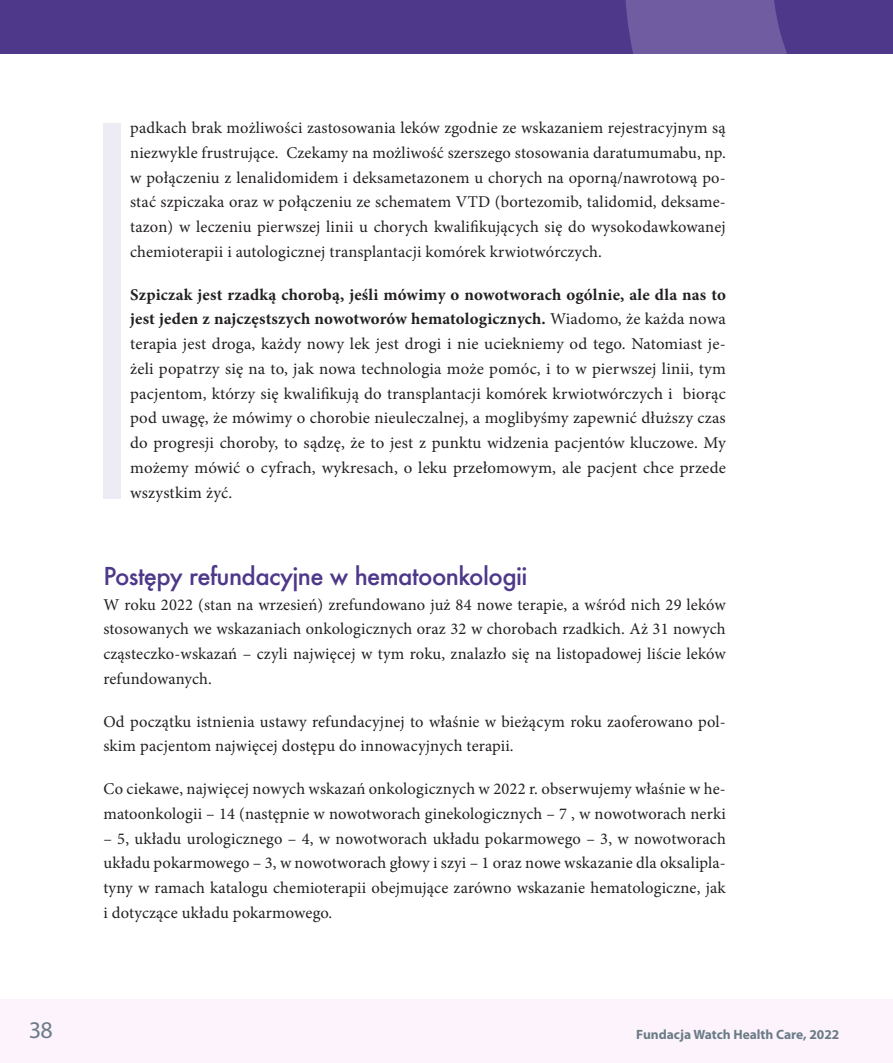
<style>
.page{position:relative;width:893px;height:1063px;background:#fff}
.page>*{position:absolute;margin:0;border:0;box-sizing:border-box;transform-origin:0 0}
._2b_Komentarz{font:500 24px "Futura";letter-spacing:-.025em;color:#4e388a}
.t1{font:24px "Myriad Pro";color:#6b7c87}
.Komentarz{font:16.5px/24.8px "Minion Pro";letter-spacing:.01em;color:#231f20;text-align:justify}
.Tekst_OK{font:16.5px/24.8px "Minion Pro";letter-spacing:.01em;color:#231f20;text-align:justify}
.t2{font:700 13.5px "Myriad Pro";color:#6b7c87}
.s1{font-weight:700}
</style>
<div class="page">
<div style="left:0;top:0;width:893px;height:54px;background:#4e388a"></div>
<div style="left:0;top:999px;width:893px;height:64px;background:#fcf3fc"></div>
<svg style="left:625px;top:0;width:162px;height:54px;background:#6d599e"></svg>
<div style="left:103px;top:123px;width:18px;height:376px;background:#edebf3"></div>
<p class="Komentarz" style="left:130px;top:116px;width:597px">padkach brak możliwości zastosowania leków zgodnie ze wskazaniem rejestracyjnym są niezwykle frustrujące. Czekamy na możliwość szerszego stosowania daratumumabu, np. w połączeniu z lenalidomidem i deksametazonem u chorych na oporną/nawrotową po&shy;stać szpiczaka oraz w połączeniu ze schematem VTD (bortezomib, talidomid, deksame&shy;tazon) w leczeniu pierwszej linii u chorych kwalifikujących się do wysokodawkowanej chemioterapii i autologicznej transplantacji komórek krwiotwórczych.</p>
<p class="Komentarz" style="left:130px;top:282px;width:597px"><span class="s1">Szpiczak jest rzadką chorobą, jeśli mówimy o nowotworach ogólnie, ale dla nas to jest jeden z najczęstszych nowotworów hematologicznych.</span> Wiadomo, że każda nowa terapia jest droga, każdy nowy lek jest drogi i nie uciekniemy od tego. Natomiast je&shy;żeli popatrzy się na to, jak nowa technologia może pomóc, i to w pierwszej linii, tym pacjentom, którzy się kwalifikują do transplantacji komórek krwiotwórczych i biorąc pod uwagę, że mówimy o chorobie nieuleczalnej, a moglibyśmy zapewnić dłuższy czas do progresji choroby, to sądzę, że to jest z punktu widzenia pacjentów kluczowe. My możemy mówić o cyfrach, wykresach, o leku przełomowym, ale pacjent chce przede wszystkim żyć.</p>
<p class="_2b_Komentarz" style="left:103px;top:559px;width:426px">Postępy refundacyjne w hematoonkologii</p>
<p class="Tekst_OK" style="left:103px;top:592px;width:624px">W roku 2022 (stan na wrzesień) zrefundowano już 84 nowe terapie, a wśród nich 29 leków stosowanych we wskazaniach onkologicznych oraz 32 w chorobach rzadkich. Aż 31 nowych cząsteczko-wskazań – czyli najwięcej w tym roku, znalazło się na listopadowej liście leków refundowanych.</p>
<p class="Tekst_OK" style="left:103px;top:709px;width:624px">Od początku istnienia ustawy refundacyjnej to właśnie w bieżącym roku zaoferowano pol&shy;skim pacjentom najwięcej dostępu do innowacyjnych terapii.</p>
<p class="Tekst_OK" style="left:103px;top:777px;width:624px">Co ciekawe, najwięcej nowych wskazań onkologicznych w 2022 r. obserwujemy właśnie w he&shy;matoonkologii – 14 (następnie w nowotworach ginekologicznych – 7 , w nowotworach nerki</p>
<p class="Tekst_OK" style="left:103px;top:826px;width:624px">– 5, układu urologicznego – 4, w nowotworach układu pokarmowego – 3, w nowotworach układu pokarmowego – 3, w nowotworach głowy i szyi – 1 oraz nowe wskazanie dla oksalipla&shy;tyny w ramach katalogu chemioterapii obejmujące zarówno wskazanie hematologiczne, jak i dotyczące układu pokarmowego.</p>
<h1 class="t1" style="left:30px;top:1016px;width:25px">38</h1>
<p class="t2" style="left:636px;top:1026px;width:205px">Fundacja Watch Health Care, 2022</p>
</div>
